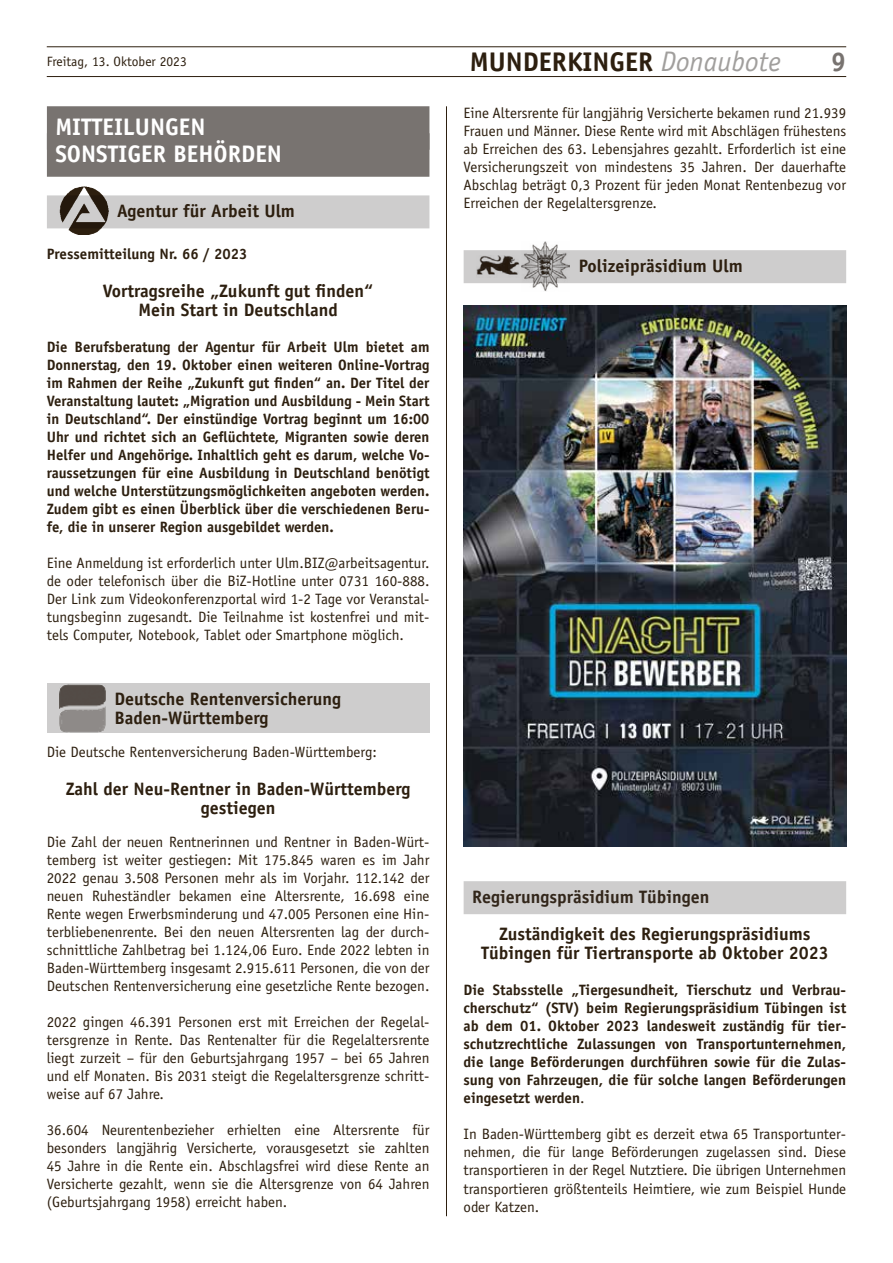
<style>
.page{position:relative;width:893px;height:1263px;background:#fff}
.page>*{position:absolute;margin:0;border:0;box-sizing:border-box;transform-origin:0 0}
.t1{font:700 27px "Officina Sans";color:#2d1f0f}
.t2{font:700 27px "Officina Sans";color:#787370}
.t3{font:700 24px/27px "Officina Sans";color:#fff}
.t4{font:700 18px/19.5px "Officina Sans";color:#2d1f0f;text-align:center}
.t5{font:700 18px "Officina Sans";color:#32261a}
.t6{font:15px/18px "Officina Sans";color:#2d1f0f;text-align:justify}
.t7{font:700 15px/18px "Officina Sans";color:#2d1f0f;text-align:justify}
.t8{font:13.5px "Officina Sans";color:#2d1f0f}
.s1{font-weight:400;font-style:italic;font-size:28.35px;color:#a19f9d}
.s2{font-weight:400}
</style>
<div class="page">
<hr style="left:47px;top:76px;width:799px;height:1px;background:#2d1f0f">
<hr style="left:47px;top:47px;width:799px;height:1px;background:#2d1f0f">
<hr style="left:446px;top:106px;width:1px;height:1110px;background:#2d1f0f">
<div style="left:47px;top:106px;width:382px;height:44px;background:#787370"></div>
<div style="left:47px;top:133px;width:382px;height:44px;background:#787370"></div>
<div style="left:47px;top:195px;width:382px;height:33px;background:#cecdcd"></div>
<img style="left:60px;top:187px;width:49px;height:48px">
<div style="left:47px;top:683px;width:382px;height:30px;background:#cecdcd"></div>
<div style="left:47px;top:702px;width:382px;height:30px;background:#cecdcd"></div>
<img style="left:60px;top:684px;width:46px;height:49px">
<div style="left:464px;top:250px;width:382px;height:33px;background:#cecdcd"></div>
<img style="left:476px;top:256px;width:43px;height:19px">
<img style="left:521px;top:242px;width:49px;height:49px">
<img style="left:463px;top:306px;width:383px;height:541px">
<div style="left:464px;top:881px;width:382px;height:33px;background:#cecdcd"></div>
<p class="t8" style="left:47px;top:53px;width:142px">Freitag, 13. Oktober 2023</p>
<h1 class="t1" style="left:470px;top:45px;width:313px">MUNDERKINGER <span class="s1">Donaubote</span></h1>
<h1 class="t2" style="left:831px;top:45px;width:17px">9</h1>
<h2 class="t3" style="left:55px;top:113px;width:228px">Mitteilungen sonstiger Behörden</h2>
<p class="t4" style="left:117px;top:201px;width:179px">Agentur für Arbeit Ulm</p>
<p class="t7" style="left:47px;top:245px;width:202px">Pressemitteilung Nr. 66 / 2023</p>
<p class="t4" style="left:103px;top:281px;width:272px">Vortragsreihe „Zukunft gut finden“<br>Mein Start in Deutschland</p>
<p class="t7" style="left:47px;top:338px;width:384px">Die Berufsberatung der Agentur für Arbeit Ulm bietet am Donnerstag, den 19. Oktober einen weiteren Online-Vortrag im Rahmen der Reihe „Zukunft gut finden“ an. Der Titel der Veranstaltung lautet: „Migration und Ausbildung - Mein Start in Deutschland“. Der einstündige Vortrag beginnt um 16:00<br>Uhr und richtet sich an Geflüchtete, Migranten sowie deren Helfer und Angehörige. Inhaltlich geht es darum, welche Vo&shy;raussetzungen für eine Ausbildung in Deutschland benötigt und welche Unterstützungsmöglichkeiten angeboten werden.<br>Zudem gibt es einen Überblick über die verschiedenen Beru&shy;fe, die in unserer Region ausgebildet werden.</p>
<p class="t6" style="left:47px;top:554px;width:384px">Eine Anmeldung ist erforderlich unter Ulm.BIZ@arbeitsagentur. de oder telefonisch über die BiZ-Hotline unter 0731 160-888.<br>Der Link zum Videokonferenzportal wird 1-2 Tage vor Veranstal&shy;tungsbeginn zugesandt. Die Teilnahme ist kostenfrei und mit&shy;tels Computer, Notebook, Tablet oder Smartphone möglich.</p>
<p class="t4" style="left:114px;top:689px;width:228px;text-align:left">Deutsche Rentenversicherung<br>Baden-Württemberg</p>
<p class="t6" style="left:47px;top:743px;width:332px">Die Deutsche Rentenversicherung Baden-Württemberg:</p>
<p class="t4" style="left:66px;top:778px;width:346px">Zahl der Neu-Rentner in Baden-Württemberg gestiegen</p>
<p class="t6" style="left:47px;top:833px;width:384px">Die Zahl der neuen Rentnerinnen und Rentner in Baden-Würt&shy;temberg ist weiter gestiegen: Mit 175.845 waren es im Jahr 2022 genau 3.508 Personen mehr als im Vorjahr. 112.142 der neuen Ruheständler bekamen eine Altersrente, 16.698 eine Rente wegen Erwerbsminderung und 47.005 Personen eine Hin&shy;terbliebenenrente. Bei den neuen Altersrenten lag der durch&shy;schnittliche Zahlbetrag bei 1.124,06 Euro. Ende 2022 lebten in Baden-Württemberg insgesamt 2.915.611 Personen, die von der Deutschen Rentenversicherung eine gesetzliche Rente bezogen.</p>
<p class="t6" style="left:47px;top:1013px;width:384px">2022 gingen 46.391 Personen erst mit Erreichen der Regelal&shy;tersgrenze in Rente. Das Rentenalter für die Regelaltersrente liegt zurzeit – für den Geburtsjahrgang 1957 – bei 65 Jahren und elf Monaten. Bis 2031 steigt die Regelaltersgrenze schritt&shy;weise auf 67 Jahre.</p>
<p class="t6" style="left:47px;top:1121px;width:384px">36.604 Neurentenbezieher erhielten eine Altersrente für besonders langjährig Versicherte, vorausgesetzt sie zahlten 45 Jahre in die Rente ein. Abschlagsfrei wird diese Rente an Versicherte gezahlt, wenn sie die Altersgrenze von 64 Jahren (Geburtsjahrgang 1958) erreicht haben.</p>
<p class="t6" style="left:463px;top:103px;width:384px">Eine Altersrente für langjährig Versicherte bekamen rund 21.939<br>Frauen und Männer. Diese Rente wird mit Abschlägen frühestens ab Erreichen des 63. Lebensjahres gezahlt. Erforderlich ist eine Versicherungszeit von mindestens 35 Jahren. Der dauerhafte Abschlag beträgt 0,3 Prozent für jeden Monat Rentenbezug vor Erreichen der Regelaltersgrenze.</p>
<p class="t4" style="left:579px;top:256px;width:165px">Polizeipräsidium Ulm</p>
<p class="t5" style="left:472px;top:886px;width:239px">Regierungspräsidium Tübingen</p>
<p class="t4" style="left:481px;top:924px;width:349px">Zuständigkeit des Regierungspräsidiums<br>Tübingen für Tiertransporte ab Oktober 2023</p>
<p class="t7" style="left:463px;top:981px;width:384px">Die Stabsstelle „Tiergesundheit, Tierschutz und Verbrau&shy;cherschutz“ (STV) beim Regierungspräsidium Tübingen ist ab dem 01. Oktober 2023 landesweit zuständig für tier&shy;schutzrechtliche Zulassungen von Transportunternehmen, die lange Beförderungen durchführen sowie für die Zulas&shy;sung von Fahrzeugen, die für solche langen Beförderungen eingesetzt werden<span class="s2">.</span></p>
<p class="t6" style="left:463px;top:1125px;width:384px">In Baden-Württemberg gibt es derzeit etwa 65 Transportunter&shy;nehmen, die für lange Beförderungen zugelassen sind. Diese transportieren in der Regel Nutztiere. Die übrigen Unternehmen transportieren größtenteils Heimtiere, wie zum Beispiel Hunde oder Katzen.</p>
</div>
